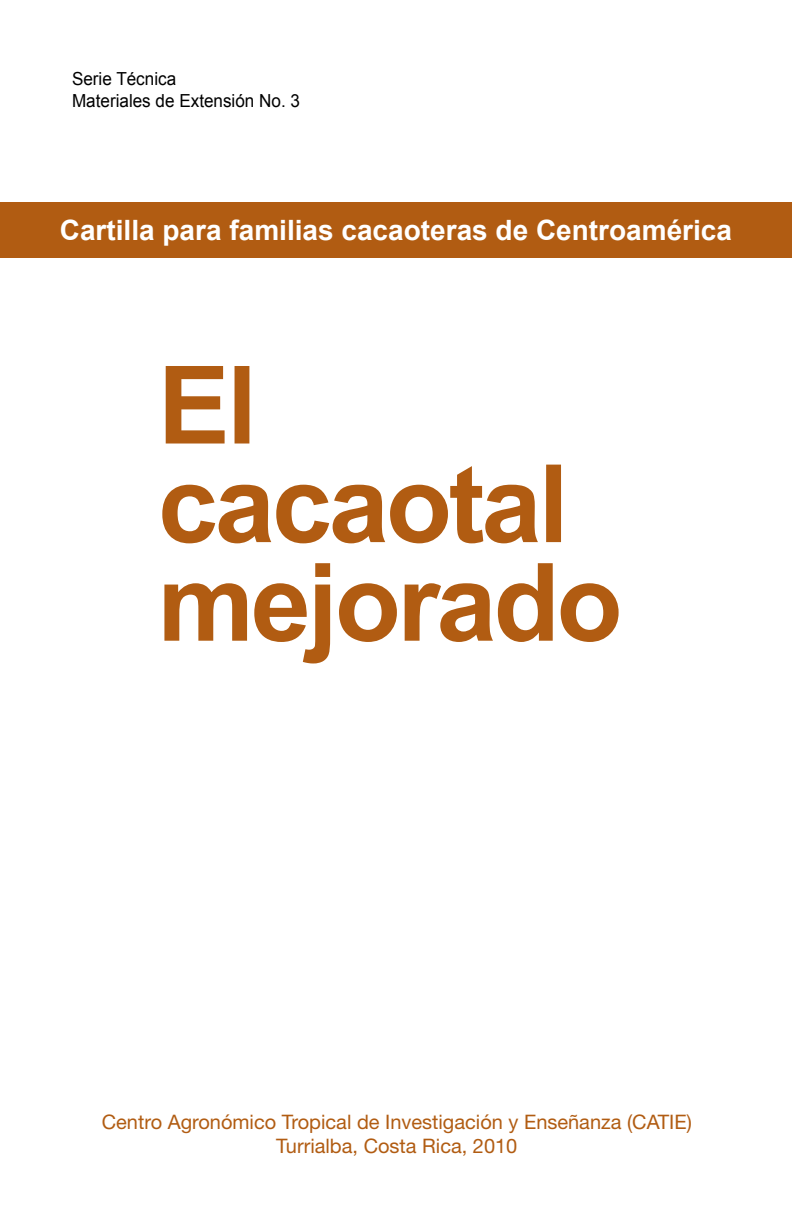
<style>
.page{position:relative;width:792px;height:1224px;background:#fff}
.page>*{position:absolute;margin:0;border:0;box-sizing:border-box;transform-origin:0 0}
.t1{font:700 28px "Arial";color:#fff}
.t2{font:20px/24px "Helvetica Neue";color:#b15c12;text-align:center}
.t3{font:18px/21.6px "Arial";color:#000;scale:.95 1}
</style>
<div class="page">
<div style="left:0;top:202px;width:792px;height:56px;background:#b15c12"></div>
<svg style="left:166px;top:366px;width:83px;height:78px"></svg>
<svg style="left:162px;top:465px;width:399px;height:78px"></svg>
<svg style="left:164px;top:563px;width:455px;height:100px"></svg>
<p class="t3" style="left:72px;top:68px;width:242px">Serie Técnica<br>Materiales de Extensión No. 3</p>
<h1 class="t1" style="left:60px;top:212px;width:674px">Cartilla para familias cacaoteras de Centroamérica</h1>
<p class="t2" style="left:102px;top:1109px;width:592px">Centro Agronómico Tropical de Investigación y Enseñanza (CATIE)<br>Turrialba, Costa Rica, 2010</p>
</div>
